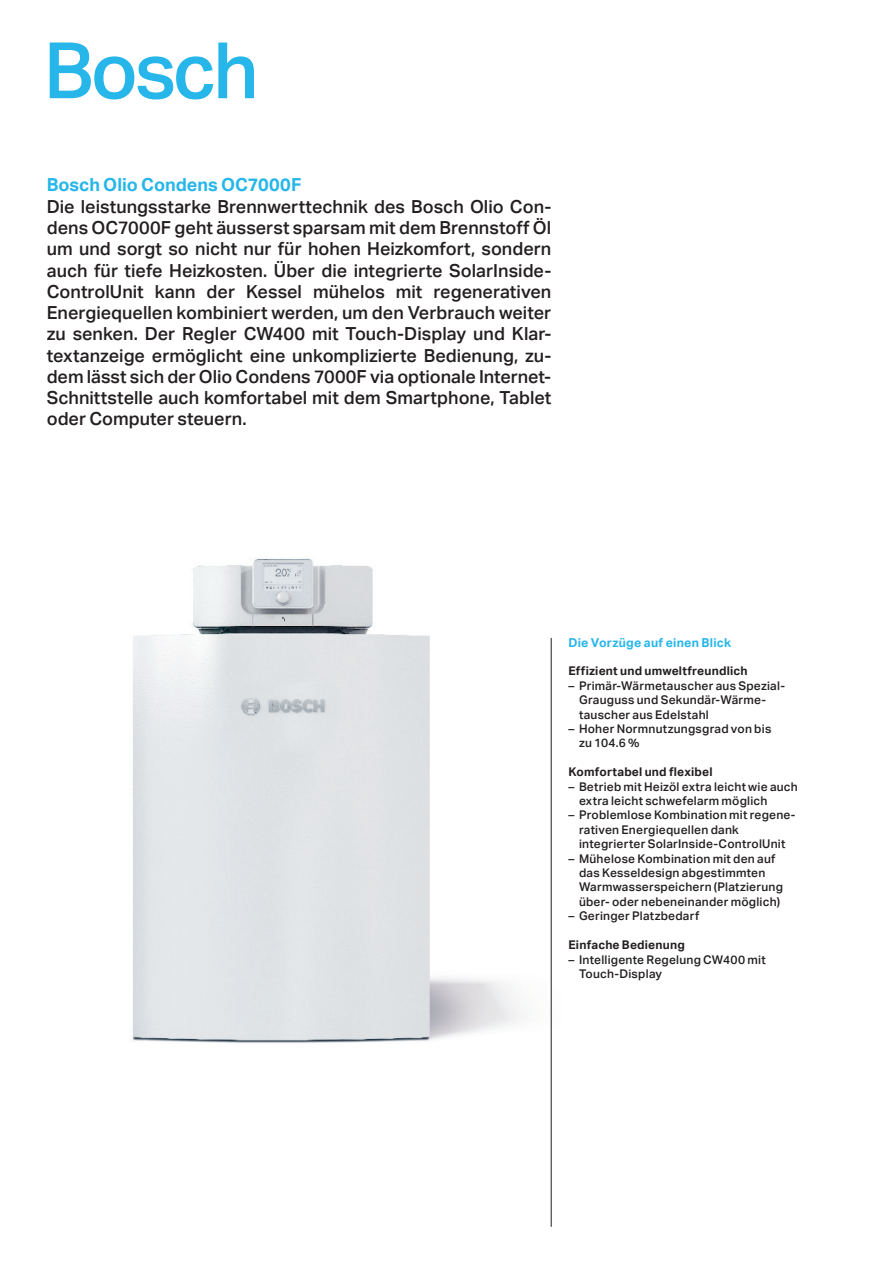
<style>
.page{position:relative;width:893px;height:1263px;background:#fff}
.page>*{position:absolute;margin:0;border:0;box-sizing:border-box;transform-origin:0 0}
.t1{font:500 78px "Aktiv Grotesk";letter-spacing:-.04em;color:#26b6ea}
.t2{font:500 18px/21.3px "Aktiv Grotesk";color:#231f20;text-align:justify}
.t3{font:700 18px "Aktiv Grotesk";color:#26b6ea}
.t4{font:700 12.3px "Aktiv Grotesk";letter-spacing:.02em;color:#26b6ea}
.t5{font:500 12px/14.4px "Aktiv Grotesk";letter-spacing:.02em;color:#231f20}
.t6{font:700 12px "Aktiv Grotesk";letter-spacing:.015em;color:#231f20}
</style>
<div class="page">
<img style="left:132px;top:558px;width:420px;height:528px">
<hr style="left:551px;top:638px;width:1px;height:589px;background:#231f20">
<h1 class="t1" style="left:44px;top:26px;width:216px">Bosch</h1>
<p class="t3" style="left:47px;top:175px;width:256px">Bosch Olio Condens OC7000F</p>
<p class="t2" style="left:47px;top:196px;width:506px">Die leistungsstarke Brennwerttechnik des Bosch Olio Con&shy;dens OC7000F geht äusserst sparsam mit dem Brennstoff Öl um und sorgt so nicht nur für hohen Heizkomfort, sondern auch für tiefe Heizkosten. Über die integrierte SolarInside-ControlUnit kann der Kessel mühelos mit regenerativen Energiequellen kombiniert werden, um den Verbrauch weiter zu senken. Der Regler CW400 mit Touch-Display und Klar&shy;textanzeige ermöglicht eine unkomplizierte Bedienung, zu&shy;dem lässt sich der Olio Condens 7000F via optionale Internet-Schnittstelle auch komfortabel mit dem Smartphone, Tablet oder Computer steuern.</p>
<p class="t4" style="left:568px;top:635px;width:164px">Die Vorzüge auf einen Blick</p>
<p class="t6" style="left:568px;top:664px;width:181px">Effizient und umweltfreundlich</p>
<p class="t5" style="left:579px;top:678px;width:207px;text-indent:-11px">– Primär-Wärmetauscher aus Spezial-<br>Grauguss und Sekundär-Wärme&shy;tauscher aus Edelstahl</p>
<p class="t5" style="left:579px;top:722px;width:194px;text-indent:-11px">– Hoher Normnutzungsgrad von bis zu 104.6 %</p>
<p class="t6" style="left:568px;top:765px;width:146px">Komfortabel und flexibel</p>
<p class="t5" style="left:579px;top:779px;width:220px;text-indent:-11px">– Betrieb mit Heizöl extra leicht wie auch extra leicht schwefelarm möglich</p>
<p class="t5" style="left:579px;top:808px;width:218px;text-indent:-11px">– Problemlose Kombination mit regene&shy;rativen Energiequellen dank integrierter SolarInside-ControlUnit</p>
<p class="t5" style="left:579px;top:851px;width:206px;text-indent:-11px">– Mühelose Kombination mit den auf das Kesseldesign abgestimmten Warmwasserspeichern (Platzierung über- oder nebeneinander möglich)</p>
<p class="t5" style="left:568px;top:909px;width:132px">– Geringer Platzbedarf</p>
<p class="t6" style="left:568px;top:938px;width:118px">Einfache Bedienung</p>
<p class="t5" style="left:579px;top:952px;width:188px;text-indent:-11px">– Intelligente Regelung CW400 mit<br>Touch-Display</p>
</div>
